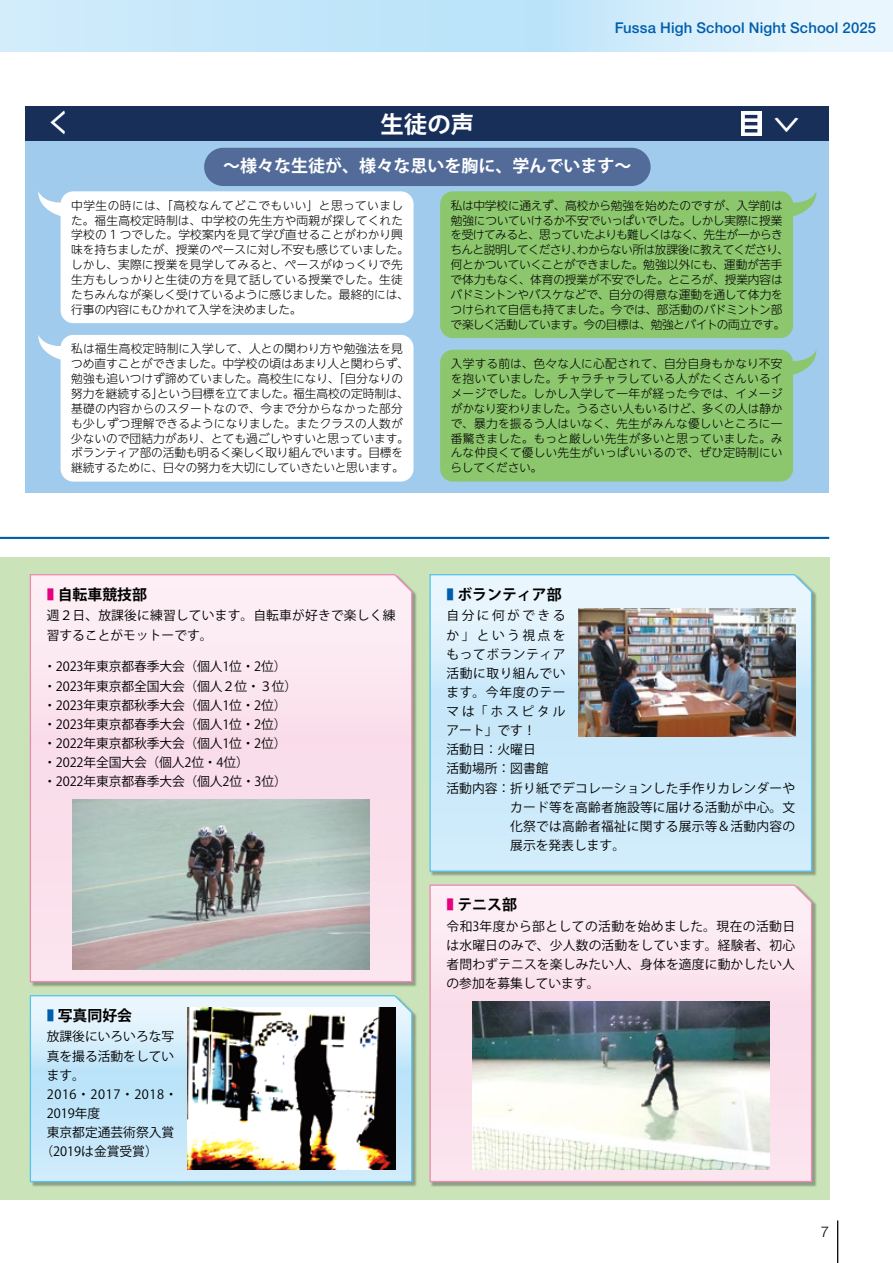
<style>
.page{position:relative;width:893px;height:1263px;background:#fff}
.page>*{position:absolute;margin:0;border:0;box-sizing:border-box;transform-origin:0 0}
.t1{font:700 30.6px "Koz Go Pro";color:#fff;scale:.6 1}
.t2{font:700 23.4px "Koz Go Pro";color:#fff}
.t3{font:700 16.95px "Koz Go Pro";color:#fff}
.t4{font:500 14.85px "Helvetica Neue LT Std";letter-spacing:.01em;color:#005ead}
.t5{font:700 14.85px "Koz Go Pro";color:#000}
.t6{font:300 14.85px "Helvetica Neue LT Std";color:#000}
.t7{font:12.75px/19.2px "Koz Go Pro";color:#000}
.t8{font:12.75px "Koz Go Pro";letter-spacing:.04em;color:#000}
.t9{font:12.75px "Koz Go Pro";letter-spacing:.045em;color:#000}
.t10{font:12.75px "Koz Go Pro";letter-spacing:.05em;color:#000}
.t11{font:12.75px "Koz Go Pro";letter-spacing:.19em;color:#000}
.t12{font:300 11.7px/14.9px "UD Shin Go NT Pro";letter-spacing:-.005em;color:#000}
.t13{font:300 11.7px/14.9px "UD Shin Go NT Pro";letter-spacing:-.025em;color:#000}
.s1{font-weight:400;color:#e4007f}
.s2{font-weight:400;color:#005ead}
</style>
<div class="page">
<div style="left:0;top:557px;width:829px;height:642px;background:#cbe3b9"></div>
<div style="left:26px;top:106px;width:803px;height:387px;background:#a1cbed"></div>
<div style="left:430px;top:885px;width:387px;height:302px;background:#000;opacity:.3"></div>
<svg style="left:429px;top:884px;width:384px;height:299px;background:#f9e2eb"></svg>
<svg style="left:29px;top:574px;width:384px;height:409px;background:#fae2ec"></svg>
<div style="left:430px;top:575px;width:387px;height:301px;background:#000;opacity:.3"></div>
<svg style="left:429px;top:574px;width:384px;height:298px;background:#cfeaf9"></svg>
<div style="left:31px;top:996px;width:386px;height:191px;background:#000;opacity:.3"></div>
<svg style="left:29px;top:995px;width:384px;height:188px;background:#c8e6f6"></svg>
<div style="left:26px;top:106px;width:803px;height:34px;background:#182f5a"></div>
<div style="left:204px;top:148px;width:447px;height:38px;background:#526b99;border-radius:19px"></div>
<div style="left:61px;top:191px;width:353px;height:132px;background:#fff;border-radius:13px"></div>
<div style="left:61px;top:335px;width:353px;height:147px;background:#fff;border-radius:13px"></div>
<div style="left:440px;top:191px;width:353px;height:147px;background:#8cc66d;border-radius:13px"></div>
<div style="left:440px;top:350px;width:353px;height:132px;background:#8cc66d;border-radius:13px"></div>
<hr style="left:0;top:537px;width:829px;height:2px;background:#005ead">
<svg style="left:0;top:0;width:893px;height:51px;background:#cceafa"></svg>
<hr style="left:837px;top:1220px;width:1px;height:43px;background:#000">
<svg style="left:38px;top:192px;width:24px;height:24px"></svg>
<svg style="left:793px;top:192px;width:23px;height:24px"></svg>
<svg style="left:793px;top:351px;width:23px;height:24px"></svg>
<svg style="left:38px;top:335px;width:24px;height:25px"></svg>
<img style="left:472px;top:1001px;width:298px;height:168px">
<img style="left:72px;top:799px;width:298px;height:170px">
<img style="left:187px;top:1008px;width:208px;height:161px">
<img style="left:578px;top:609px;width:217px;height:127px">
<svg style="left:741px;top:111px;width:21px;height:25px"></svg>
<svg style="left:745px;top:115px;width:12px;height:17px"></svg>
<p class="t4" style="left:615px;top:18px;width:263px">Fussa High School Night School 2025</p>
<h1 class="t1" style="left:49px;top:103px;width:32px">＜</h1>
<h2 class="t2" style="left:381px;top:110px;width:95px">生徒の声</h2>
<h1 class="t1" style="left:767px;top:134px;width:32px;rotate:-90deg">＜</h1>
<h3 class="t3" style="left:223px;top:155px;width:410px">～様々な生徒が、様々な思いを胸に、学んでいます～</h3>
<p class="t12" style="left:71px;top:197px;width:339px">中学生の時には、「高校なんてどこでもいい」と思っていました。福生高校定時制は、中学校の先生方や両親が探してくれた学校の 1 つでした。学校案内を見て学び直せることがわかり興味を持ちましたが、授業のペースに対し不安も感じていました。しかし、実際に授業を見学してみると、ペースがゆっくりで先生方もしっかりと生徒の方を見て話している授業でした。生徒たちみんなが楽しく受けているように感じました。最終的には、行事の内容にもひかれて入学を決めました。</p>
<p class="t12" style="left:71px;top:341px;width:339px">私は福生高校定時制に入学して、人との関わり方や勉強法を見つめ直すことができました。中学校の頃はあまり人と関わらず、勉強も追いつけず諦めていました。高校生になり、「自分なりの努力を継続する」という目標を立てました。福生高校の定時制は、基礎の内容からのスタートなので、今まで分からなかった部分も少しずつ理解できるようになりました。またクラスの人数が少ないので団結力があり、とても過ごしやすいと思っています。ボランティア部の活動も明るく楽しく取り組んでいます。目標を継続するために、日々の努力を大切にしていきたいと思います。</p>
<p class="t13" style="left:450px;top:197px;width:340px">私は中学校に通えず、高校から勉強を始めたのですが、入学前は勉強についていけるか不安でいっぱいでした。しかし実際に授業を受けてみると、思っていたよりも難しくはなく、先生が一からきちんと説明してくださり、わからない所は放課後に教えてくださり、何とかついていくことができました。勉強以外にも、運動が苦手で体力もなく、体育の授業が不安でした。ところが、授業内容はバドミントンやバスケなどで、自分の得意な運動を通して体力をつけられて自信も持てました。今では、部活動のバドミントン部で楽しく活動しています。今の目標は、勉強とバイトの両立です。</p>
<p class="t12" style="left:451px;top:356px;width:333px;text-align:justify">入学する前は、色々な人に心配されて、自分自身もかなり不安を抱いていました。チャラチャラしている人がたくさんいるイメージでした。しかし入学して一年が経った今では、イメージがかなり変わりました。うるさい人もいるけど、多くの人は静かで、暴力を振るう人はいなく、先生がみんな優しいところに一番驚きました。もっと厳しい先生が多いと思っていました。みんな仲良くて優しい先生がいっぱいいるので、ぜひ定時制にいらしてください。</p>
<p class="t5" style="left:47px;top:585px;width:102px"><span class="s1">■</span> 自転車競技部</p>
<p class="t7" style="left:47px;top:606px;width:350px">週２日、放課後に練習しています。自転車が好きで楽しく練習することがモットーです。</p>
<p class="t7" style="left:43px;top:657px;width:255px">・2023年東京都春季大会（個人1位・2位）・2023年東京都全国大会（個人２位・３位）・2023年東京都秋季大会（個人1位・2位）・2023年東京都春季大会（個人1位・2位）・2022年東京都秋季大会（個人1位・2位）・2022年全国大会（個人2位・4位）<br>・2022年東京都春季大会（個人2位・3位）</p>
<p class="t5" style="left:47px;top:1006px;width:87px"><span class="s2">■</span> 写真同好会</p>
<p class="t7" style="left:47px;top:1027px;width:129px">放課後にいろいろな写</p>
<p class="t7" style="left:47px;top:1046px;width:129px">真を撮る活動をしてい</p>
<p class="t7" style="left:47px;top:1066px;width:40px">ます。</p>
<p class="t9" style="left:47px;top:1086px;width:132px">2016・2017・2018・</p>
<p class="t7" style="left:47px;top:1104px;width:68px">2019年度　</p>
<p class="t7" style="left:47px;top:1123px;width:129px">東京都定通芸術祭入賞</p>
<p class="t7" style="left:40px;top:1142px;width:119px">（2019は金賞受賞）</p>
<p class="t5" style="left:446px;top:585px;width:117px"><span class="s2">■</span> ボランティア部</p>
<p class="t11" style="left:446px;top:607px;width:121px">自分に何ができる</p>
<p class="t7" style="left:446px;top:626px;width:121px">か」という視点を</p>
<p class="t8" style="left:446px;top:646px;width:121px">もってボランティア</p>
<p class="t8" style="left:446px;top:665px;width:121px">活動に取り組んでい</p>
<p class="t10" style="left:446px;top:684px;width:121px">ます。今年度のテー</p>
<p class="t7" style="left:446px;top:702px;width:121px">マは「ホスピタル</p>
<p class="t7" style="left:446px;top:721px;width:91px">アート」です！</p>
<p class="t7" style="left:446px;top:740px;width:91px">活動日：火曜日</p>
<p class="t7" style="left:446px;top:759px;width:116px">活動場所：図書館　</p>
<p class="t7" style="left:446px;top:779px;width:350px">活動内容：折り紙でデコレーションした手作りカレンダーや</p>
<p class="t7" style="left:510px;top:798px;width:286px">カード等を高齢者施設等に届ける活動が中心。文</p>
<p class="t7" style="left:510px;top:817px;width:286px">化祭では高齢者福祉に関する展示等＆活動内容の</p>
<p class="t7" style="left:510px;top:836px;width:116px">展示を発表します。</p>
<p class="t5" style="left:446px;top:895px;width:72px"><span class="s1">■</span> テニス部</p>
<p class="t7" style="left:446px;top:917px;width:350px;text-align:justify">令和3年度から部としての活動を始めました。現在の活動日は水曜日のみで、少人数の活動をしています。経験者、初心者問わずテニスを楽しみたい人、身体を適度に動かしたい人の参加を募集しています。</p>
<p class="t6" style="left:821px;top:1223px;width:10px">7</p>
</div>
